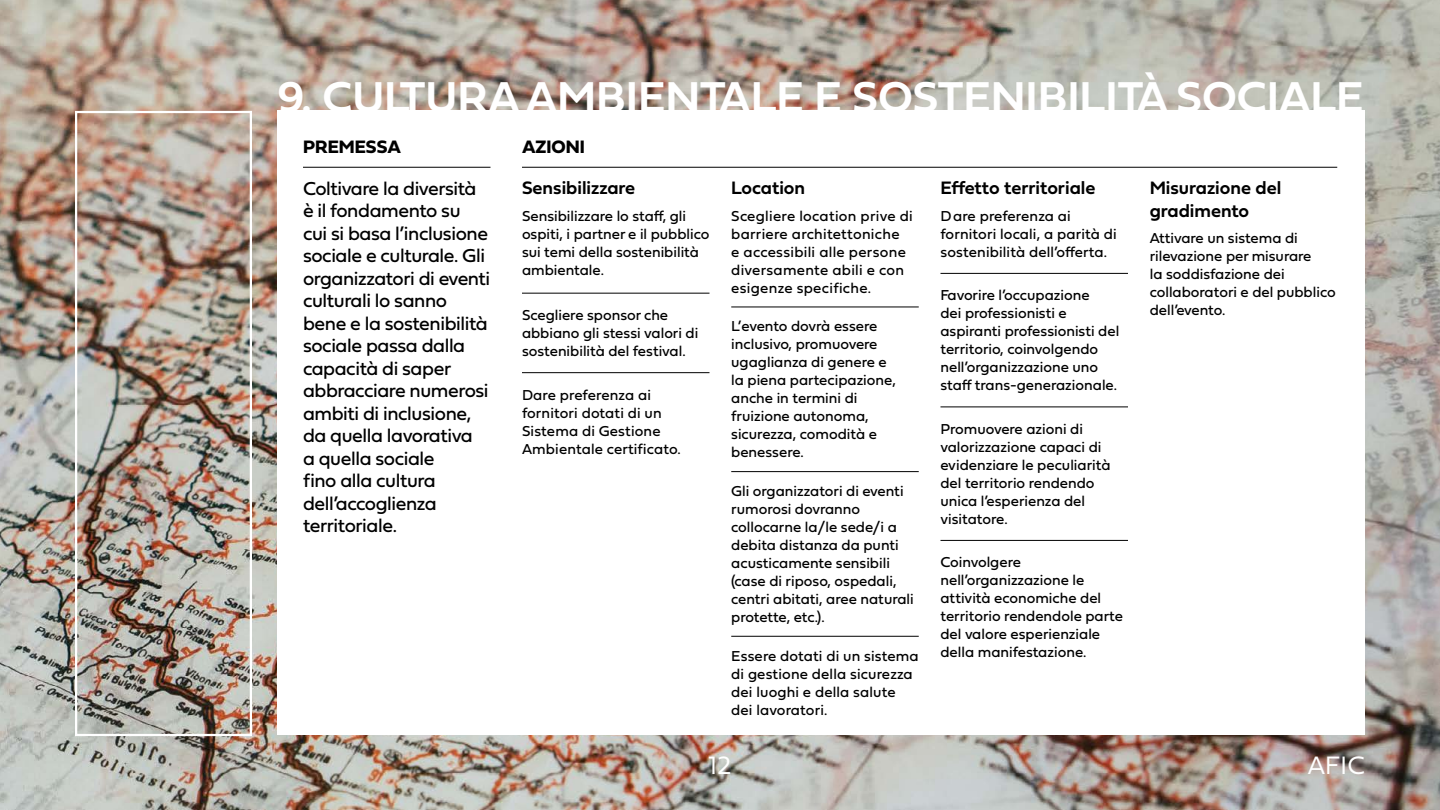
<style>
.page{position:relative;width:1440px;height:810px;background:#fff}
.page>*{position:absolute;margin:0;border:0;box-sizing:border-box;transform-origin:0 0}
.t1{font:600 45px "Fieldwork Hum";color:#fff}
.t2{font:300 26.25px "Fieldwork Geo";color:#fff}
.t3{font:19.5px/22.5px "Fieldwork Geo";letter-spacing:-.02em;color:#000}
.t4{font:600 18.75px/22.5px "Fieldwork Geo";color:#000}
.t5{font:700 18.75px "Fieldwork Geo";color:#000}
.t6{font:15px/18px "Fieldwork Geo";color:#000}
.t7{font:15px/18px "Fieldwork Geo";letter-spacing:.02em;color:#000}
</style>
<div class="page">
<img style="left:0;top:0;width:1440px;height:810px">
<div style="left:278px;top:111px;width:1087px;height:624px;background:#fff"></div>
<hr style="left:303px;top:167px;width:187px;height:1px;background:#000">
<hr style="left:522px;top:167px;width:815px;height:1px;background:#000">
<div style="left:75px;top:111px;width:177px;height:625px;border:2px solid #fff"></div>
<hr style="left:522px;top:293px;width:188px;height:1px;background:#000">
<hr style="left:731px;top:307px;width:188px;height:1px;background:#000">
<hr style="left:940px;top:273px;width:188px;height:1px;background:#000">
<hr style="left:940px;top:407px;width:188px;height:1px;background:#000">
<hr style="left:940px;top:540px;width:188px;height:1px;background:#000">
<hr style="left:731px;top:471px;width:188px;height:1px;background:#000">
<hr style="left:731px;top:636px;width:188px;height:1px;background:#000">
<hr style="left:522px;top:372px;width:188px;height:1px;background:#000">
<h1 class="t1" style="left:278px;top:62px;width:1087px">9. CULTURA AMBIENTALE E SOSTENIBILITÀ SOCIALE</h1>
<p class="t5" style="left:303px;top:132px;width:100px">PREMESSA</p>
<p class="t5" style="left:522px;top:132px;width:64px">AZIONI</p>
<p class="t3" style="left:303px;top:176px;width:189px">Coltivare la diversità è il fondamento su<br>cui si basa l’inclusione sociale e culturale. Gli organizzatori di eventi culturali lo sanno bene e la sostenibilità sociale passa dalla capacità di saper abbracciare numerosi ambiti di inclusione, da quella lavorativa<br>a quella sociale<br>fino alla cultura dell’accoglienza territoriale.</p>
<p class="t4" style="left:522px;top:176px;width:115px">Sensibilizzare</p>
<p class="t4" style="left:731px;top:176px;width:75px">Location</p>
<p class="t4" style="left:940px;top:176px;width:156px">Effetto territoriale</p>
<p class="t4" style="left:1150px;top:176px;width:133px">Misurazione del gradimento</p>
<p class="t6" style="left:522px;top:206px;width:189px">Sensibilizzare lo staff, gli ospiti, i partner e il pubblico sui temi della sostenibilità ambientale.</p>
<p class="t6" style="left:522px;top:305px;width:178px">Scegliere sponsor che abbiano gli stessi valori di sostenibilità del festival.</p>
<p class="t6" style="left:522px;top:385px;width:160px">Dare preferenza ai fornitori dotati di un<br>Sistema di Gestione<br>Ambientale certificato.</p>
<p class="t6" style="left:940px;top:206px;width:178px">Dare preferenza ai fornitori locali, a parità di sostenibilità dell’offerta.</p>
<p class="t6" style="left:940px;top:286px;width:180px">Favorire l’occupazione<br>dei professionisti e aspiranti professionisti del territorio, coinvolgendo nell’organizzazione uno staff trans-generazionale.</p>
<p class="t6" style="left:940px;top:419px;width:172px">Promuovere azioni di valorizzazione capaci di evidenziare le peculiarità del territorio rendendo unica l’esperienza del visitatore.</p>
<p class="t6" style="left:940px;top:553px;width:184px">Coinvolgere nell’organizzazione le attività economiche del territorio rendendole parte del valore esperienziale della manifestazione.</p>
<p class="t7" style="left:731px;top:206px;width:183px">Scegliere location prive di barriere architettoniche<br>e accessibili alle persone diversamente abili e con esigenze specifiche.</p>
<p class="t6" style="left:731px;top:317px;width:166px">L’evento dovrà essere inclusivo, promuovere ugaglianza di genere e la piena partecipazione, anche in termini di fruizione autonoma, sicurezza, comodità e benessere.</p>
<p class="t6" style="left:731px;top:481px;width:184px">Gli organizzatori di eventi rumorosi dovranno collocarne la/le sede/i a debita distanza da punti acusticamente sensibili (case di riposo, ospedali, centri abitati, aree naturali protette, etc.).</p>
<p class="t6" style="left:731px;top:646px;width:189px">Essere dotati di un sistema di gestione della sicurezza dei luoghi e della salute dei lavoratori.</p>
<p class="t6" style="left:1150px;top:229px;width:187px">Attivare un sistema di rilevazione per misurare<br>la soddisfazione dei collaboratori e del pubblico dell’evento.</p>
<h2 class="t2" style="left:709px;top:744px;width:24px">12</h2>
<h2 class="t2" style="left:1308px;top:744px;width:59px">AFIC</h2>
</div>
